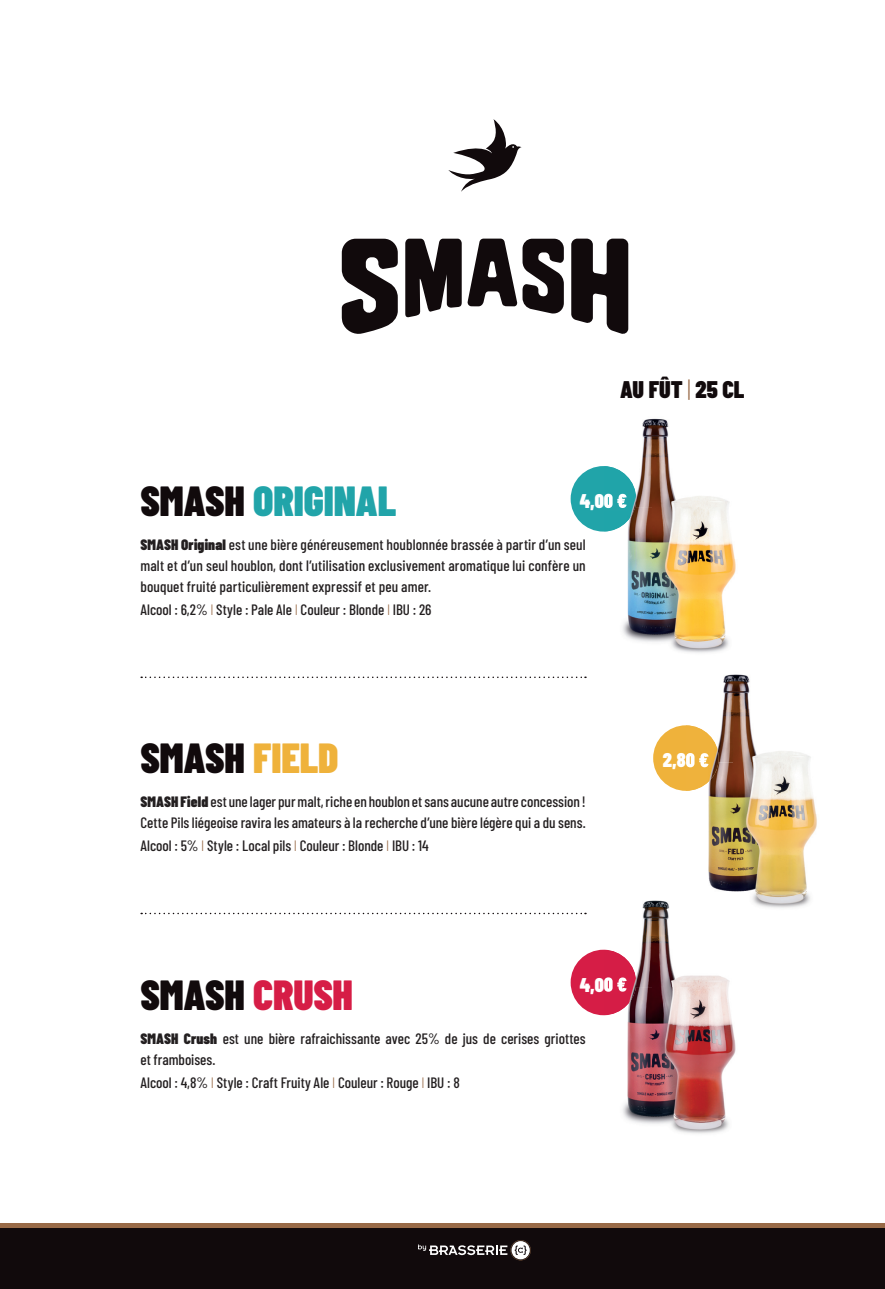
<style>
.page{position:relative;width:885px;height:1289px;background:#fff}
.page>*{position:absolute;margin:0;border:0;box-sizing:border-box;transform-origin:0 0}
.t1{font:900 42px "Barlow Condensed";letter-spacing:-.005em;color:#110a0c}
.t2{font:900 42px "Barlow Condensed";letter-spacing:-.005em;color:#21a4a9}
.t3{font:900 24px "Barlow Condensed";color:#110a0c}
.t4{font:900 19.8px "Barlow Condensed";color:#fff}
.t5{font:500 15px/21px "Barlow Condensed";color:#231f20}
.s1{font-weight:300;color:#986a47}
.s2{color:#110a0c}
.s3{font-weight:900}
.s4{color:#efb23b}
.s5{color:#d61d46}
</style>
<div class="page">
<div style="left:0;top:1225px;width:884px;height:63px;background:#110a0c"></div>
<div style="left:0;top:1222px;width:884px;height:5px;background:#986a47"></div>
<svg style="left:418px;top:1240px;width:112px;height:20px"></svg>
<div style="left:570px;top:466px;width:66px;height:65px;background:#21a4a9;border-radius:50%"></div>
<div style="left:570px;top:949px;width:66px;height:66px;background:#d61d46;border-radius:50%"></div>
<div style="left:653px;top:725px;width:65px;height:65px;background:#efb23b;border-radius:50%"></div>
<svg style="left:342px;top:239px;width:56px;height:95px"></svg>
<svg style="left:467px;top:238px;width:96px;height:76px"></svg>
<svg style="left:405px;top:239px;width:56px;height:78px"></svg>
<svg style="left:571px;top:239px;width:57px;height:95px"></svg>
<svg style="left:448px;top:119px;width:73px;height:73px"></svg>
<img style="left:642px;top:900px;width:28px;height:35px">
<img style="left:604px;top:935px;width:132px;height:199px">
<img style="left:604px;top:949px;width:32px;height:66px">
<img style="left:604px;top:977px;width:22px;height:16px">
<img style="left:685px;top:674px;width:48px;height:209px">
<img style="left:733px;top:674px;width:84px;height:234px">
<img style="left:685px;top:725px;width:33px;height:65px">
<img style="left:685px;top:753px;width:23px;height:16px">
<img style="left:710px;top:883px;width:37px;height:25px">
<img style="left:604px;top:418px;width:132px;height:194px">
<img style="left:622px;top:612px;width:78px;height:41px">
<img style="left:700px;top:612px;width:29px;height:41px">
<img style="left:604px;top:466px;width:32px;height:65px">
<img style="left:604px;top:494px;width:22px;height:16px">
<svg style="left:141px;top:676px;width:445px;height:2px"></svg>
<svg style="left:141px;top:912px;width:445px;height:2px"></svg>
<h2 class="t3" style="left:620px;top:372px;width:126px">AU FÛT <span class="s1">|</span> 25 CL</h2>
<h1 class="t2" style="left:140px;top:471px;width:257px"><span class="s2">SMASH</span> ORIGINAL</h1>
<p class="t5" style="left:140px;top:532px;width:447px;text-align:justify"><span class="s3">SMASH Original</span> est une bière généreusement houblonnée brassée à partir d’un seul malt et d’un seul houblon, dont l’utilisation exclusivement aromatique lui confère un bouquet fruité particulièrement expressif et peu amer.</p>
<p class="t5" style="left:140px;top:598px;width:293px">Alcool : 6,2% <span class="s1">I</span> Style : Pale Ale <span class="s1">I</span> Couleur : Blonde <span class="s1">I</span> IBU : 26</p>
<h3 class="t4" style="left:579px;top:486px;width:49px">4,00 €</h3>
<h1 class="t1" style="left:140px;top:728px;width:200px">SMASH <span class="s4">FIELD</span></h1>
<p class="t5" style="left:140px;top:790px;width:447px"><span class="s3">SMASH Field</span> est une lager pur malt, riche en houblon et sans aucune autre concession !<br>Cette Pils liégeoise ravira les amateurs à la recherche d’une bière légère qui a du sens.</p>
<p class="t5" style="left:140px;top:834px;width:290px">Alcool : 5% <span class="s1">I</span> Style : Local pils <span class="s1">I</span> Couleur : Blonde <span class="s1">I</span> IBU : 14</p>
<h3 class="t4" style="left:662px;top:746px;width:47px">2,80 €</h3>
<h3 class="t4" style="left:579px;top:970px;width:49px">4,00 €</h3>
<h1 class="t1" style="left:140px;top:965px;width:214px">SMASH <span class="s5">CRUSH</span></h1>
<p class="t5" style="left:140px;top:1026px;width:447px"><span class="s3">SMASH Crush</span> est une bière rafraichissante avec 25% de jus de cerises griottes et framboises.</p>
<p class="t5" style="left:140px;top:1070px;width:321px">Alcool : 4,8% <span class="s1">I</span> Style : Craft Fruity Ale <span class="s1">I</span> Couleur : Rouge <span class="s1">I</span> IBU : 8</p>
</div>
